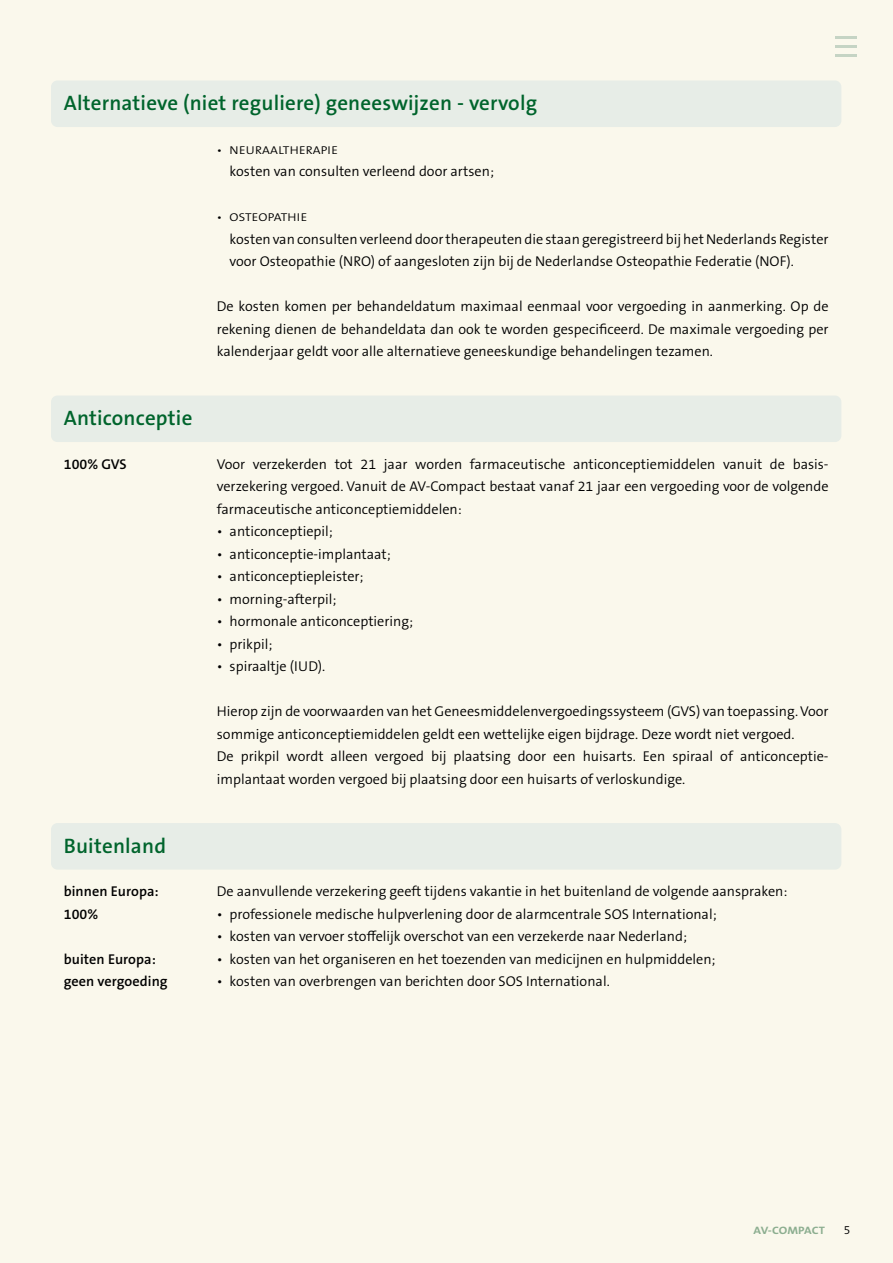
<style>
.page{position:relative;width:893px;height:1263px;background:#faf8ec}
.page>*{position:absolute;margin:0;border:0;box-sizing:border-box;transform-origin:0 0}
.t1{font:600 21px "The Sans B W6";letter-spacing:.01em;color:#00642c}
.t2{font:300 14.25px/22.5px "The Sans B W4";color:#000}
.t3{font:600 14.25px/22.5px "The Sans B W6";letter-spacing:.005em;color:#000}
.t4{font:300 12px "The Sans B W4";color:#000}
.t5{font:300 11.4px "The Sans B W4";letter-spacing:.015em;color:#000;scale:1.13 1}
.t6{font:700 10.8px "The Sans B W7";color:#8cae90;scale:1.13 1}
</style>
<div class="page">
<hr style="left:836px;top:36px;width:21px;height:3px;background:#bfd1c0">
<hr style="left:836px;top:45px;width:21px;height:3px;background:#bfd1c0">
<hr style="left:836px;top:54px;width:21px;height:3px;background:#bfd1c0">
<div style="left:51px;top:80px;width:790px;height:47px;background:#e7ede7;border-radius:6px"></div>
<div style="left:51px;top:395px;width:790px;height:47px;background:#e7ede7;border-radius:6px"></div>
<div style="left:51px;top:823px;width:790px;height:46px;background:#e7ede7;border-radius:6px"></div>
<h1 class="t1" style="left:64px;top:90px;width:475px">Alternatieve (niet reguliere) geneeswijzen - vervolg</h1>
<p class="t5" style="left:217px;top:143px;width:109px">• NEURAALTHERAPIE</p>
<p class="t2" style="left:230px;top:160px;width:266px">kosten van consulten verleend door artsen;</p>
<p class="t5" style="left:217px;top:210px;width:81px">• OSTEOPATHIE</p>
<p class="t2" style="left:230px;top:228px;width:600px">kosten van consulten verleend door therapeuten die staan geregistreerd bij het Nederlands Register voor Osteopathie (NRO) of aangesloten zijn bij de Nederlandse Osteopathie Federatie (NOF).</p>
<p class="t2" style="left:217px;top:295px;width:613px;text-align:justify">De kosten komen per behandeldatum maximaal eenmaal voor vergoeding in aanmerking. Op de rekening dienen de behandeldata dan ook te worden gespecificeerd. De maximale vergoeding per kalenderjaar geldt voor alle alternatieve geneeskundige behandelingen tezamen.</p>
<h1 class="t1" style="left:64px;top:405px;width:130px">Anticonceptie</h1>
<p class="t3" style="left:64px;top:453px;width:65px">100% GVS</p>
<h1 class="t1" style="left:64px;top:832px;width:104px">Buitenland</h1>
<p class="t3" style="left:64px;top:880px;width:96px">binnen Europa:<br>100%</p>
<p class="t3" style="left:64px;top:948px;width:105px">buiten Europa: geen vergoeding</p>
<p class="t2" style="left:217px;top:453px;width:613px;text-align:justify">Voor verzekerden tot 21 jaar worden farmaceutische anticonceptiemiddelen vanuit de basis&shy;verzekering vergoed. Vanuit de AV-Compact bestaat vanaf 21 jaar een vergoeding voor de volgende farmaceutische anticonceptiemiddelen:</p>
<p class="t2" style="left:217px;top:520px;width:117px">• anticonceptiepil;</p>
<p class="t2" style="left:217px;top:543px;width:175px">• anticonceptie-implantaat;</p>
<p class="t2" style="left:217px;top:565px;width:148px">• anticonceptiepleister;</p>
<p class="t2" style="left:217px;top:588px;width:121px">• morning-afterpil;</p>
<p class="t2" style="left:217px;top:610px;width:198px">• hormonale anticonceptiering;</p>
<p class="t2" style="left:217px;top:633px;width:57px">• prikpil;</p>
<p class="t2" style="left:217px;top:655px;width:110px">• spiraaltje (IUD).</p>
<p class="t2" style="left:217px;top:700px;width:613px">Hierop zijn de voorwaarden van het Geneesmiddelenvergoedingssysteem (GVS) van toepassing. Voor sommige anticonceptiemiddelen geldt een wettelijke eigen bijdrage. Deze wordt niet vergoed.<br>De prikpil wordt alleen vergoed bij plaatsing door een huisarts. Een spiraal of anticonceptie&shy;implantaat worden vergoed bij plaatsing door een huisarts of verloskundige.</p>
<p class="t2" style="left:217px;top:880px;width:572px">De aanvullende verzekering geeft tijdens vakantie in het buitenland de volgende aanspraken:</p>
<p class="t2" style="left:217px;top:903px;width:501px">• professionele medische hulpverlening door de alarmcentrale SOS International;</p>
<p class="t2" style="left:217px;top:925px;width:472px">• kosten van vervoer stoffelijk overschot van een verzekerde naar Nederland;</p>
<p class="t2" style="left:217px;top:948px;width:500px">• kosten van het organiseren en het toezenden van medicijnen en hulpmiddelen;</p>
<p class="t2" style="left:217px;top:970px;width:394px">• kosten van overbrengen van berichten door SOS International.</p>
<p class="t6" style="left:754px;top:1223px;width:65px">AV-COMPACT</p>
<p class="t4" style="left:844px;top:1222px;width:8px">5</p>
</div>
